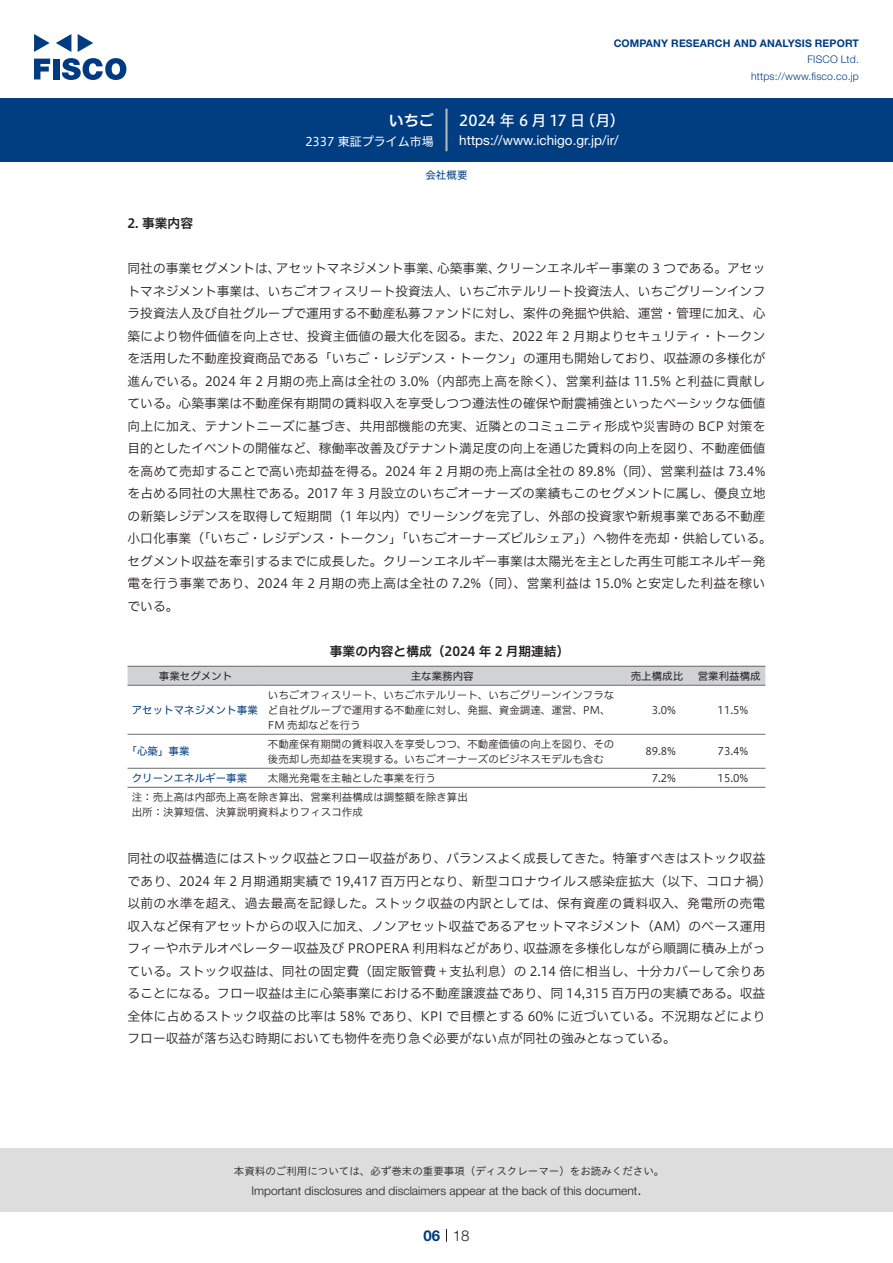
<style>
.page{position:relative;width:893px;height:1263px;background:#fff}
.page>*{position:absolute;margin:0;border:0;box-sizing:border-box;transform-origin:0 0}
.t1{font:15px "Hiragino UD Sans F Std N W5";color:#fff}
.t2{font:300 15px "Helvetica Neue LT Std";color:#231f20}
.t3{font:15px "Hiragino UD Sans F Std N W6";color:#fff}
.t4{font:700 15px "Helvetica Neue LT Std";color:#003d81}
.t5{font:13.5px "Helvetica Neue LT Std";color:#fff}
.本文{font:12.75px/22.5px "Hiragino UD Sans F Std N W3";color:#231f20}
.本文-2{font:12.75px "Hiragino UD Sans F Std N W3";letter-spacing:.025em;color:#231f20}
.チャートタイトル{font:12.75px "Hiragino UD Sans F Std N W6";color:#231f20}
.小タイトル{font:12.75px "Hiragino UD Sans F Std N W6";color:#231f20}
.t6{font:300 12px "Helvetica Neue LT Std";color:#231f20}
.t7{font:12px "Hiragino UD Sans F Std N W4";color:#fff}
.表組み基本スタイル{font:10.5px/15px "Hiragino UD Sans F Std N W3";color:#231f20}
.t8{font:10.5px "Hiragino UD Sans Std W3";color:#231f20}
.t9{font:700 10.5px "Helvetica Neue LT Std";letter-spacing:.015em;color:#003d81}
.t10{font:300 10.5px/16.5px "Helvetica Neue LT Std";letter-spacing:.015em;color:#003d81;text-align:right}
.表左{font:10.5px "Hiragino UD Sans F Std N W4";color:#003d81}
.表数字{font:10.5px "Hiragino UD Sans F Std N W3";color:#231f20}
.表上{font:10.5px "Hiragino UD Sans F Std N W4";color:#231f20}
.ヘッダー{font:10.5px "Hiragino UD Sans F Std N W4";color:#003d81}
</style>
<div class="page">
<div style="left:0;top:1148px;width:893px;height:64px;background:#ddd"></div>
<svg style="left:34px;top:59px;width:16px;height:20px"></svg>
<div style="left:53px;top:59px;width:6px;height:20px;background:#003a83"></div>
<svg style="left:62px;top:58px;width:64px;height:22px"></svg>
<svg style="left:34px;top:34px;width:16px;height:18px"></svg>
<svg style="left:78px;top:34px;width:15px;height:18px"></svg>
<svg style="left:56px;top:34px;width:15px;height:18px"></svg>
<div style="left:0;top:98px;width:893px;height:64px;background:#003d81"></div>
<hr style="left:445px;top:109px;width:3px;height:42px;background:#b5b5b6">
<svg style="left:446px;top:1229px;width:1px;height:13px"></svg>
<div style="left:128px;top:667px;width:637px;height:18px;background:#d1d2d4"></div>
<hr style="left:128px;top:685px;width:136px;height:1px;background:#6c6d70">
<hr style="left:264px;top:685px;width:357px;height:1px;background:#6c6d70">
<hr style="left:621px;top:685px;width:72px;height:1px;background:#6c6d70">
<hr style="left:693px;top:685px;width:72px;height:1px;background:#6c6d70">
<hr style="left:128px;top:734px;width:136px;height:1px;background:#6c6d70">
<hr style="left:264px;top:734px;width:357px;height:1px;background:#6c6d70">
<hr style="left:621px;top:734px;width:72px;height:1px;background:#6c6d70">
<hr style="left:693px;top:734px;width:72px;height:1px;background:#6c6d70">
<hr style="left:128px;top:768px;width:136px;height:1px;background:#6c6d70">
<hr style="left:264px;top:768px;width:357px;height:1px;background:#6c6d70">
<hr style="left:621px;top:768px;width:72px;height:1px;background:#6c6d70">
<hr style="left:693px;top:768px;width:72px;height:1px;background:#6c6d70">
<hr style="left:128px;top:666px;width:136px;height:1px;background:#6c6d70">
<hr style="left:264px;top:666px;width:357px;height:1px;background:#6c6d70">
<hr style="left:621px;top:666px;width:72px;height:1px;background:#6c6d70">
<hr style="left:693px;top:666px;width:72px;height:1px;background:#6c6d70">
<hr style="left:128px;top:787px;width:136px;height:1px;background:#6c6d70">
<hr style="left:264px;top:787px;width:357px;height:1px;background:#6c6d70">
<hr style="left:621px;top:787px;width:72px;height:1px;background:#6c6d70">
<hr style="left:693px;top:787px;width:72px;height:1px;background:#6c6d70">
<p class="t3" style="left:389px;top:109px;width:46px">いちご</p>
<p class="t7" style="left:305px;top:132px;width:130px">2337 東証プライム市場</p>
<p class="t9" style="left:614px;top:37px;width:247px">COMPANY RESEARCH AND ANALYSIS REPORT</p>
<p class="t10" style="left:751px;top:51px;width:109px">FISCO Ltd. https://www.fisco.co j p.</p>
<p class="t1" style="left:580px;top:109px;width:46px">（月(</p>
<p class="t1" style="left:459px;top:109px;width:127px">2024 年 6 月 17 日</p>
<p class="t5" style="left:459px;top:132px;width:161px">https://www.ichigo. g r j p. /i r/</p>
<p class="小タイトル" style="left:128px;top:214px;width:67px">2. 事業内容</p>
<p class="ヘッダー" style="left:425px;top:167px;width:43px">会社概要</p>
<p class="本文" style="left:496px;top:256px;width:271px">クリーンエネルギー事業の 3 つである。アセッ</p>
<p class="本文" style="left:276px;top:256px;width:167px">アセットマネジメント事業、</p>
<p class="本文" style="left:128px;top:256px;width:646px">同社の事業セグメントは、<br>トマネジメント事業は、いちごオフィスリート投資法人、いちごホテルリート投資法人、いちごグリーンインフラ投資法人及び自社グループで運用する不動産私募ファンドに対し、案件の発掘や供給、運営・管理に加え、心築により物件価値を向上させ、投資主価値の最大化を図る。また、2022 年 2 月期よりセキュリティ・トークンを活用した不動産投資商品である「いちご・レジデンス・トークン」の運用も開始しており、収益源の多様化が進んでいる。2024 年 2 月期の売上高は全社の 3.0%（内部売上高を除く）、営業利益は 11.5% と利益に貢献している。心築事業は不動産保有期間の賃料収入を享受しつつ遵法性の確保や耐震補強といったベーシックな価値向上に加え、テナントニーズに基づき、共用部機能の充実、近隣とのコミュニティ形成や災害時の BCP 対策を目的としたイベントの開催など、稼働率改善及びテナント満足度の向上を通じた賃料の向上を図り、不動産価値を高めて売却することで高い売却益を得る。2024 年 2 月期の売上高は全社の 89.8%（同）、営業利益は 73.4%を占める同社の大黒柱である。2017 年 3 月設立のいちごオーナーズの業績もこのセグメントに属し、優良立地の新築レジデンスを取得して短期間（1 年以内）でリーシングを完了し、外部の投資家や新規事業である不動産小口化事業（「いちご・レジデンス・トークン」「いちごオーナーズビルシェア」）へ物件を売却・供給している。セグメント収益を牽引するまでに成長した。クリーンエネルギー事業は太陽光を主とした再生可能エネルギー発電を行う事業であり、2024 年 2 月期の売上高は全社の 7.2%（同）、営業利益は 15.0% と安定した利益を稼いでいる。</p>
<p class="チャートタイトル" style="left:330px;top:641px;width:241px">事業の内容と構成（2024 年 2 月期連結(</p>
<p class="表上" style="left:698px;top:668px;width:64px">営業利益構成</p>
<p class="本文" style="left:437px;top:256px;width:65px">心築事業、</p>
<p class="表上" style="left:159px;top:668px;width:75px">事業セグメント</p>
<p class="表左" style="left:132px;top:702px;width:127px">アセットマネジメント事業</p>
<p class="表上" style="left:411px;top:668px;width:64px">主な業務内容</p>
<p class="表上" style="left:631px;top:668px;width:54px">売上構成比</p>
<p class="表組み基本スタイル" style="left:268px;top:687px;width:348px">いちごオフィスリート、いちごホテルリート、いちごグリーンインフラなど自社グループで運用する不動産に対し、発掘、資金調達、運営、PM、<br>FM 売却などを行う</p>
<p class="表数字" style="left:652px;top:702px;width:26px">3.0%</p>
<p class="表数字" style="left:718px;top:702px;width:32px">11.5%</p>
<p class="表組み基本スタイル" style="left:268px;top:736px;width:348px">不動産保有期間の賃料収入を享受しつつ、不動産価値の向上を図り、その</p>
<p class="表左" style="left:127px;top:743px;width:64px">「心築」事業</p>
<p class="表数字" style="left:718px;top:743px;width:32px">73.4%</p>
<p class="表数字" style="left:645px;top:743px;width:32px">89.8%</p>
<p class="表組み基本スタイル" style="left:268px;top:751px;width:337px">後売却し売却益を実現する。いちごオーナーズのビジネスモデルも含む</p>
<p class="表左" style="left:132px;top:770px;width:117px">クリーンエネルギー事業</p>
<p class="表組み基本スタイル" style="left:132px;top:789px;width:337px">注：売上高は内部売上高を除き算出、営業利益構成は調整額を除き算出</p>
<p class="表組み基本スタイル" style="left:132px;top:804px;width:232px">出所：決算短信、決算説明資料よりフィスコ作成</p>
<p class="本文" style="left:128px;top:846px;width:639px">同社の収益構造にはストック収益とフロー収益があり、バランスよく成長してきた。特筆すべきはストック収益</p>
<p class="本文-2" style="left:128px;top:871px;width:646px">であり、2024 年 2 月期通期実績で 19,417 百万円となり、新型コロナウイルス感染症拡大（以下、コロナ禍(</p>
<p class="本文-2" style="left:128px;top:894px;width:639px">以前の水準を超え、過去最高を記録した。ストック収益の内訳としては、保有資産の賃料収入、発電所の売電</p>
<p class="本文" style="left:128px;top:914px;width:639px">収入など保有アセットからの収入に加え、ノンアセット収益であるアセットマネジメント（AM）のベース運用</p>
<p class="本文" style="left:523px;top:936px;width:244px">収益源を多様化しながら順調に積み上がっ</p>
<p class="表組み基本スタイル" style="left:268px;top:770px;width:169px">太陽光発電を主軸とした事業を行う</p>
<p class="表数字" style="left:652px;top:770px;width:26px">7.2%</p>
<p class="表数字" style="left:718px;top:770px;width:32px">15.0%</p>
<p class="本文" style="left:128px;top:936px;width:639px">フィーやホテルオペレーター収益及び PROPERA 利用料などがあり、<br>ている。ストック収益は、同社の固定費（固定販管費＋支払利息）の 2.14 倍に相当し、十分カバーして余りあることになる。フロー収益は主に心築事業における不動産譲渡益であり、同 14,315 百万円の実績である。収益全体に占めるストック収益の比率は 58% であり、KPI で目標とする 60% に近づいている。不況期などによりフロー収益が落ち込む時期においても物件を売り急ぐ必要がない点が同社の強みとなっている。</p>
<p class="t8" style="left:234px;top:1163px;width:432px">本資料のご利用については、必ず巻末の重要事項（ディスクレーマー）をお読みください。</p>
<p class="t2" style="left:637px;top:1180px;width:6px">.</p>
<p class="t6" style="left:251px;top:1183px;width:387px">Important disclosures and disclaimers appear at the back of this document</p>
<p class="t4" style="left:423px;top:1226px;width:18px">06</p>
<p class="t2" style="left:453px;top:1226px;width:18px">18</p>
</div>
